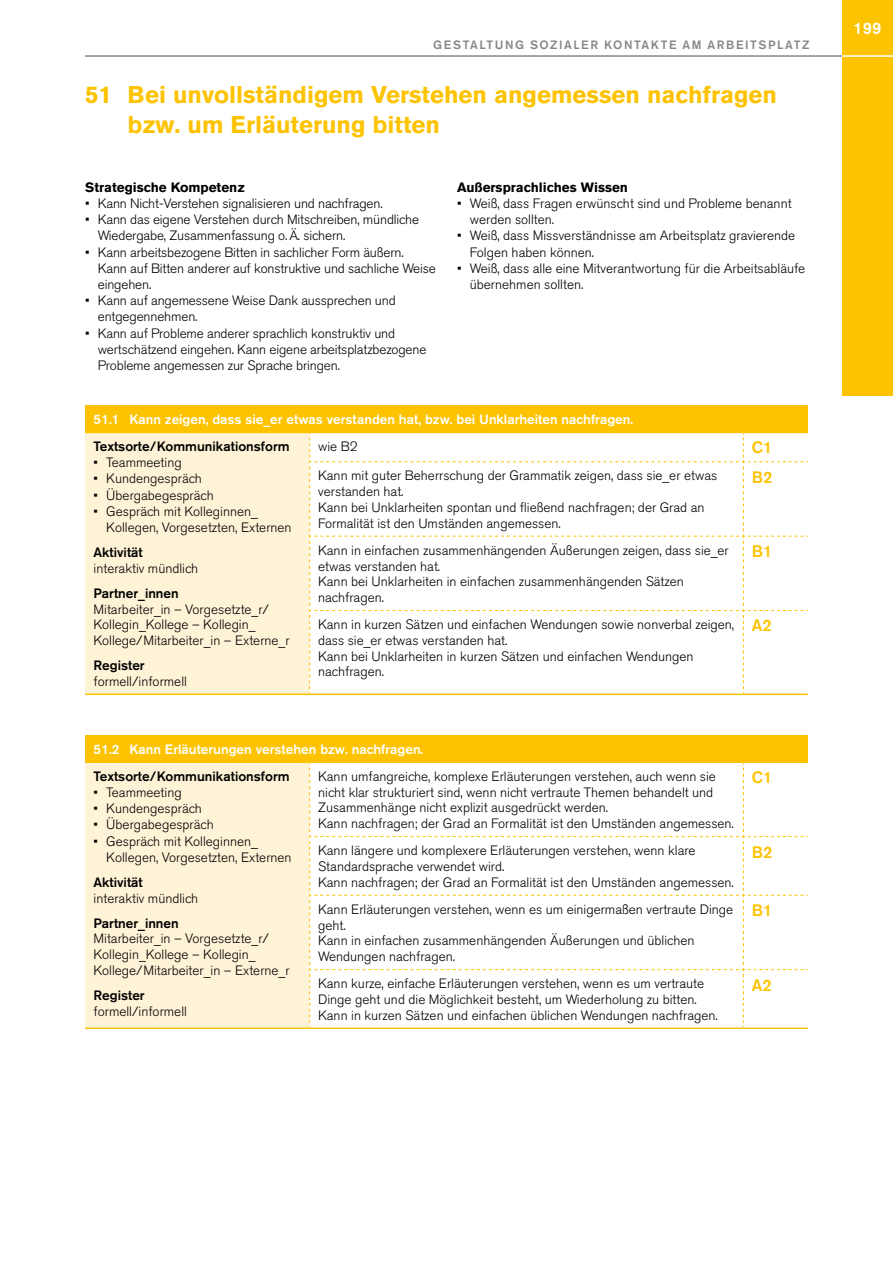
<style>
.page{position:relative;width:893px;height:1263px;background:#fff}
.page>*{position:absolute;margin:0;border:0;box-sizing:border-box;transform-origin:0 0}
.t1{font:700 24px/30px "Akzidenz Grotesk Pro";color:#fdc300}
.t2{font:500 16.5px "Akzidenz Grotesk Pro";color:#fdc300}
.t3{font:500 16.5px "Akzidenz Grotesk Pro";color:#fff}
.t4{font:300 13.5px/15.8px "Akzidenz Grotesk Pro";color:#000}
.t5{font:500 13.5px "Akzidenz Grotesk Pro";color:#fff}
.t6{font:500 13.5px "Akzidenz Grotesk Pro";color:#000}
.t7{font:700 13.5px "Akzidenz Grotesk Pro";color:#000}
.t8{font:500 12px "Akzidenz Grotesk Pro";letter-spacing:.13em;color:#878787}
</style>
<div class="page">
<hr style="left:85px;top:55px;width:758px;height:2px;background:#878787">
<div style="left:842px;top:0;width:51px;height:395px;background:#fdc300"></div>
<hr style="left:842px;top:55px;width:51px;height:2px;background:#fff">
<div style="left:85px;top:405px;width:723px;height:27px;background:#fdc300"></div>
<div style="left:85px;top:432px;width:225px;height:262px;background:#fff3d7"></div>
<hr style="left:85px;top:693px;width:225px;height:2px;background:#fdc300">
<svg style="left:309px;top:433px;width:499px;height:260px"></svg>
<hr style="left:310px;top:693px;width:433px;height:2px;background:#fdc300">
<hr style="left:743px;top:693px;width:65px;height:2px;background:#fdc300">
<hr style="left:85px;top:432px;width:225px;height:1px;background:#fdc300">
<hr style="left:310px;top:432px;width:433px;height:1px;background:#fdc300">
<hr style="left:743px;top:432px;width:65px;height:1px;background:#fdc300">
<div style="left:85px;top:735px;width:723px;height:27px;background:#fdc300"></div>
<div style="left:85px;top:762px;width:225px;height:266px;background:#fff3d7"></div>
<hr style="left:85px;top:1027px;width:225px;height:2px;background:#fdc300">
<svg style="left:309px;top:763px;width:499px;height:264px"></svg>
<hr style="left:310px;top:1027px;width:433px;height:2px;background:#fdc300">
<hr style="left:743px;top:1027px;width:65px;height:2px;background:#fdc300">
<hr style="left:85px;top:761px;width:225px;height:2px;background:#fdc300">
<hr style="left:310px;top:761px;width:433px;height:2px;background:#fdc300">
<hr style="left:743px;top:761px;width:65px;height:2px;background:#fdc300">
<p class="t8" style="left:433px;top:37px;width:378px">GESTALTUNG SOZIALER KONTAKTE AM ARBEITSPLATZ</p>
<h1 class="t1" style="left:128px;top:79px;width:651px;text-indent:-43px">51 Bei unvollständigem Verstehen angemessen nachfragen bzw. um Erläuterung bitten</h1>
<p class="t7" style="left:85px;top:178px;width:161px">Strategische Kompetenz</p>
<p class="t4" style="left:85px;top:195px;width:299px">• Kann Nicht-Verstehen signalisieren und nachfragen.</p>
<p class="t4" style="left:98px;top:211px;width:323px;line-height:16.2px;text-indent:-13px">• Kann das eigene Verstehen durch Mitschreiben, mündliche<br>Wiedergabe, Zusammenfassung o. Ä. sichern.</p>
<p class="t4" style="left:98px;top:244px;width:340px;line-height:16.2px;text-indent:-13px">• Kann arbeitsbezogene Bitten in sachlicher Form äußern.<br>Kann auf Bitten anderer auf konstruktive und sachliche Weise eingehen.</p>
<p class="t4" style="left:98px;top:292px;width:299px;line-height:16.2px;text-indent:-13px">• Kann auf angemessene Weise Dank aussprechen und entgegennehmen.</p>
<p class="t4" style="left:98px;top:325px;width:330px;line-height:16.2px;text-indent:-13px">• Kann auf Probleme anderer sprachlich konstruktiv und wertschätzend eingehen. Kann eigene arbeitsplatzbezogene<br>Probleme angemessen zur Sprache bringen.</p>
<p class="t7" style="left:457px;top:178px;width:172px">Außersprachliches Wissen</p>
<p class="t4" style="left:470px;top:195px;width:323px;line-height:16.2px;text-indent:-13px">• Weiß, dass Fragen erwünscht sind und Probleme benannt werden sollten.</p>
<p class="t4" style="left:470px;top:228px;width:327px;line-height:16.2px;text-indent:-13px">• Weiß, dass Missverständnisse am Arbeitsplatz gravierende<br>Folgen haben können.</p>
<p class="t4" style="left:470px;top:260px;width:337px;line-height:16.2px;text-indent:-13px">• Weiß, dass alle eine Mitverantwortung für die Arbeitsabläufe übernehmen sollten.</p>
<p class="t5" style="left:94px;top:410px;width:541px">51.1 Kann zeigen, dass sie_er etwas verstanden hat, bzw. bei Unklarheiten nachfragen.</p>
<p class="t6" style="left:94px;top:438px;width:198px">Textsorte/Kommunikationsform</p>
<p class="t4" style="left:94px;top:455px;width:90px">• Teammeeting</p>
<p class="t4" style="left:94px;top:471px;width:110px">• Kundengespräch</p>
<p class="t4" style="left:94px;top:487px;width:122px">• Übergabegespräch</p>
<p class="t4" style="left:106px;top:503px;width:187px;line-height:16.2px;text-indent:-13px">• Gespräch mit Kolleginnen_<br>Kollegen, Vorgesetzten, Externen</p>
<p class="t6" style="left:94px;top:544px;width:51px">Aktivität</p>
<p class="t4" style="left:94px;top:560px;width:106px">interaktiv mündlich</p>
<p class="t6" style="left:94px;top:584px;width:87px">Partner_innen</p>
<p class="t4" style="left:94px;top:601px;width:198px">Mitarbeiter_in – Vorgesetzte_r/<br>Kollegin_Kollege – Kollegin_<br>Kollege/Mitarbeiter_in – Externe_r</p>
<p class="t6" style="left:94px;top:657px;width:53px">Register</p>
<p class="t4" style="left:94px;top:673px;width:95px">formell/informell</p>
<p class="t4" style="left:318px;top:438px;width:41px">wie B2</p>
<p class="t2" style="left:752px;top:437px;width:22px">C1</p>
<p class="t4" style="left:318px;top:468px;width:401px">Kann mit guter Beherrschung der Grammatik zeigen, dass sie_er etwas verstanden hat.<br>Kann bei Unklarheiten spontan und fließend nachfragen; der Grad an Formalität ist den Umständen angemessen.</p>
<p class="t2" style="left:752px;top:466px;width:22px">B2</p>
<p class="t4" style="left:318px;top:542px;width:412px">Kann in einfachen zusammenhängenden Äußerungen zeigen, dass sie_er etwas verstanden hat.<br>Kann bei Unklarheiten in einfachen zusammenhängenden Sätzen nachfragen.</p>
<p class="t2" style="left:752px;top:541px;width:22px">B1</p>
<p class="t4" style="left:318px;top:617px;width:417px">Kann in kurzen Sätzen und einfachen Wendungen sowie nonverbal zeigen, dass sie_er etwas verstanden hat.<br>Kann bei Unklarheiten in kurzen Sätzen und einfachen Wendungen nachfragen.</p>
<p class="t2" style="left:752px;top:615px;width:21px">A2</p>
<p class="t5" style="left:94px;top:740px;width:331px">51.2 Kann Erläuterungen verstehen bzw. nachfragen.</p>
<p class="t6" style="left:94px;top:767px;width:198px">Textsorte/Kommunikationsform</p>
<p class="t4" style="left:94px;top:784px;width:90px">• Teammeeting</p>
<p class="t4" style="left:94px;top:801px;width:110px">• Kundengespräch</p>
<p class="t4" style="left:94px;top:817px;width:122px">• Übergabegespräch</p>
<p class="t4" style="left:106px;top:833px;width:187px;line-height:16.2px;text-indent:-13px">• Gespräch mit Kolleginnen_<br>Kollegen, Vorgesetzten, Externen</p>
<p class="t6" style="left:94px;top:873px;width:51px">Aktivität</p>
<p class="t4" style="left:94px;top:890px;width:106px">interaktiv mündlich</p>
<p class="t6" style="left:94px;top:914px;width:87px">Partner_innen</p>
<p class="t4" style="left:94px;top:931px;width:198px">Mitarbeiter_in – Vorgesetzte_r/<br>Kollegin_Kollege – Kollegin_<br>Kollege/Mitarbeiter_in – Externe_r</p>
<p class="t6" style="left:94px;top:986px;width:53px">Register</p>
<p class="t4" style="left:94px;top:1003px;width:95px">formell/informell</p>
<p class="t4" style="left:318px;top:768px;width:417px">Kann umfangreiche, komplexe Erläuterungen verstehen, auch wenn sie nicht klar strukturiert sind, wenn nicht vertraute Themen behandelt und Zusammenhänge nicht explizit ausgedrückt werden.<br>Kann nachfragen; der Grad an Formalität ist den Umständen angemessen.</p>
<p class="t2" style="left:752px;top:767px;width:22px">C1</p>
<p class="t4" style="left:318px;top:843px;width:417px">Kann längere und komplexere Erläuterungen verstehen, wenn klare<br>Standardsprache verwendet wird.<br>Kann nachfragen; der Grad an Formalität ist den Umständen angemessen.</p>
<p class="t2" style="left:752px;top:841px;width:22px">B2</p>
<p class="t4" style="left:318px;top:901px;width:417px">Kann Erläuterungen verstehen, wenn es um einigermaßen vertraute Dinge geht.<br>Kann in einfachen zusammenhängenden Äußerungen und üblichen Wendungen nachfragen.</p>
<p class="t2" style="left:752px;top:900px;width:22px">B1</p>
<p class="t4" style="left:318px;top:976px;width:401px">Kann kurze, einfache Erläuterungen verstehen, wenn es um vertraute<br>Dinge geht und die Möglichkeit besteht, um Wiederholung zu bitten.<br>Kann in kurzen Sätzen und einfachen üblichen Wendungen nachfragen.</p>
<p class="t2" style="left:752px;top:974px;width:21px">A2</p>
<p class="t3" style="left:853px;top:18px;width:29px">199</p>
</div>
